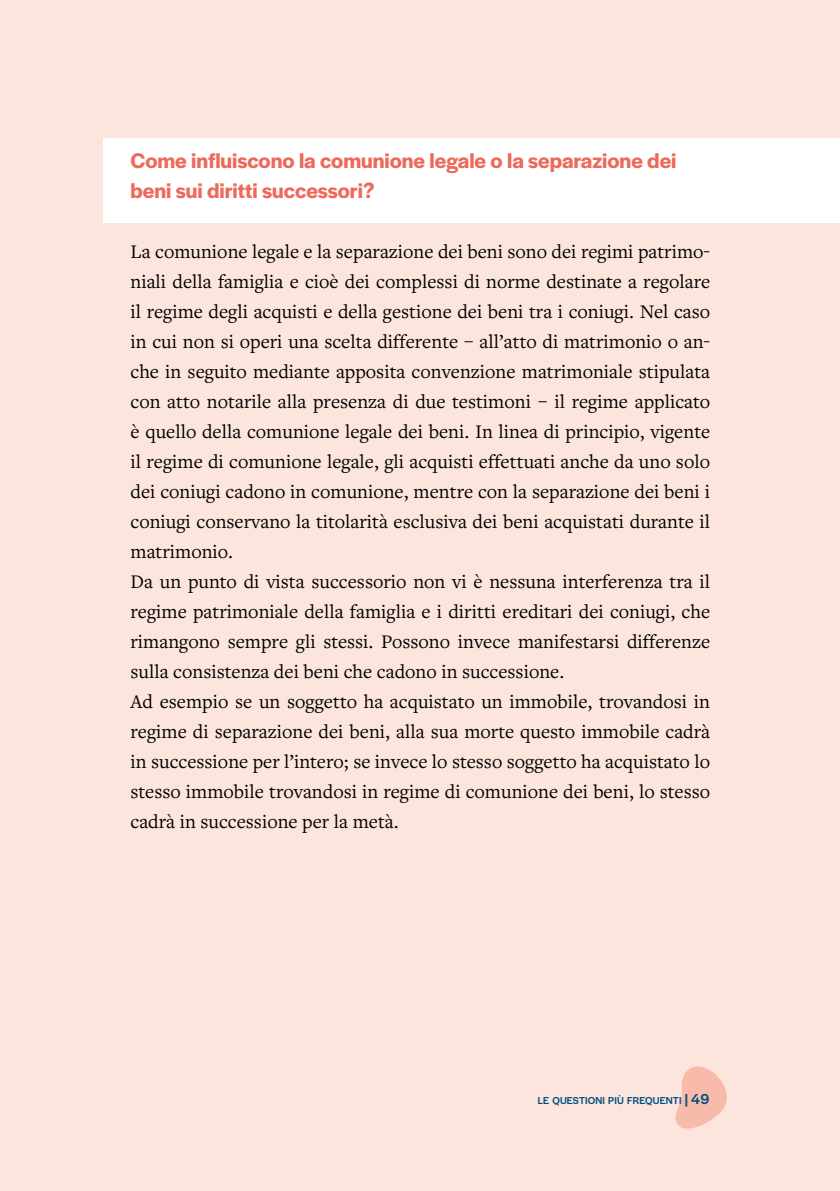
<style>
.page{position:relative;width:840px;height:1191px;background:#fff}
.page>*{position:absolute;margin:0;border:0;box-sizing:border-box;transform-origin:0 0}
.t1{font:600 22px/30px "Halyard Display";color:#ed6a5b}
.t2{font:20px/30px "Freight Text Pro";color:#000}
.t3{font:500 10.4px "Halyard Display";letter-spacing:.015em;color:#004f80}
.s1{font-size:15px}
</style>
<div class="page">
<div style="left:1px;top:0;width:838px;height:1191px;background:#fce5dd"></div>
<svg style="left:675px;top:1066px;width:52px;height:63px"></svg>
<div style="left:103px;top:138px;width:736px;height:84px;background:#fff"></div>
<p class="t1" style="left:130px;top:144px;width:547px">Come influiscono la comunione legale o la separazione dei beni sui diritti successori?</p>
<p class="t2" style="left:130px;top:236px;width:581px">La comunione legale e la separazione dei beni sono dei regimi patrimo&shy;niali della famiglia e cioè dei complessi di norme destinate a regolare il regime degli acquisti e della gestione dei beni tra i coniugi. Nel caso in cui non si operi una scelta differente – all’atto di matrimonio o an&shy;che in seguito mediante apposita convenzione matrimoniale stipulata con atto notarile alla presenza di due testimoni – il regime applicato è quello della comunione legale dei beni. In linea di principio, vigente il regime di comunione legale, gli acquisti effettuati anche da uno solo dei coniugi cadono in comunione, mentre con la separazione dei beni i coniugi conservano la titolarità esclusiva dei beni acquistati durante il matrimonio.<br>Da un punto di vista successorio non vi è nessuna interferenza tra il regime patrimoniale della famiglia e i diritti ereditari dei coniugi, che rimangono sempre gli stessi. Possono invece manifestarsi differenze sulla consistenza dei beni che cadono in successione.<br>Ad esempio se un soggetto ha acquistato un immobile, trovandosi in regime di separazione dei beni, alla sua morte questo immobile cadrà in successione per l’intero; se invece lo stesso soggetto ha acquistato lo stesso immobile trovandosi in regime di comunione dei beni, lo stesso cadrà in successione per la metà.</p>
<p class="t3" style="left:537px;top:1093px;width:173px">LE QUESTIONI PIÙ FREQUENTI <span class="s1">| 49</span></p>
</div>
